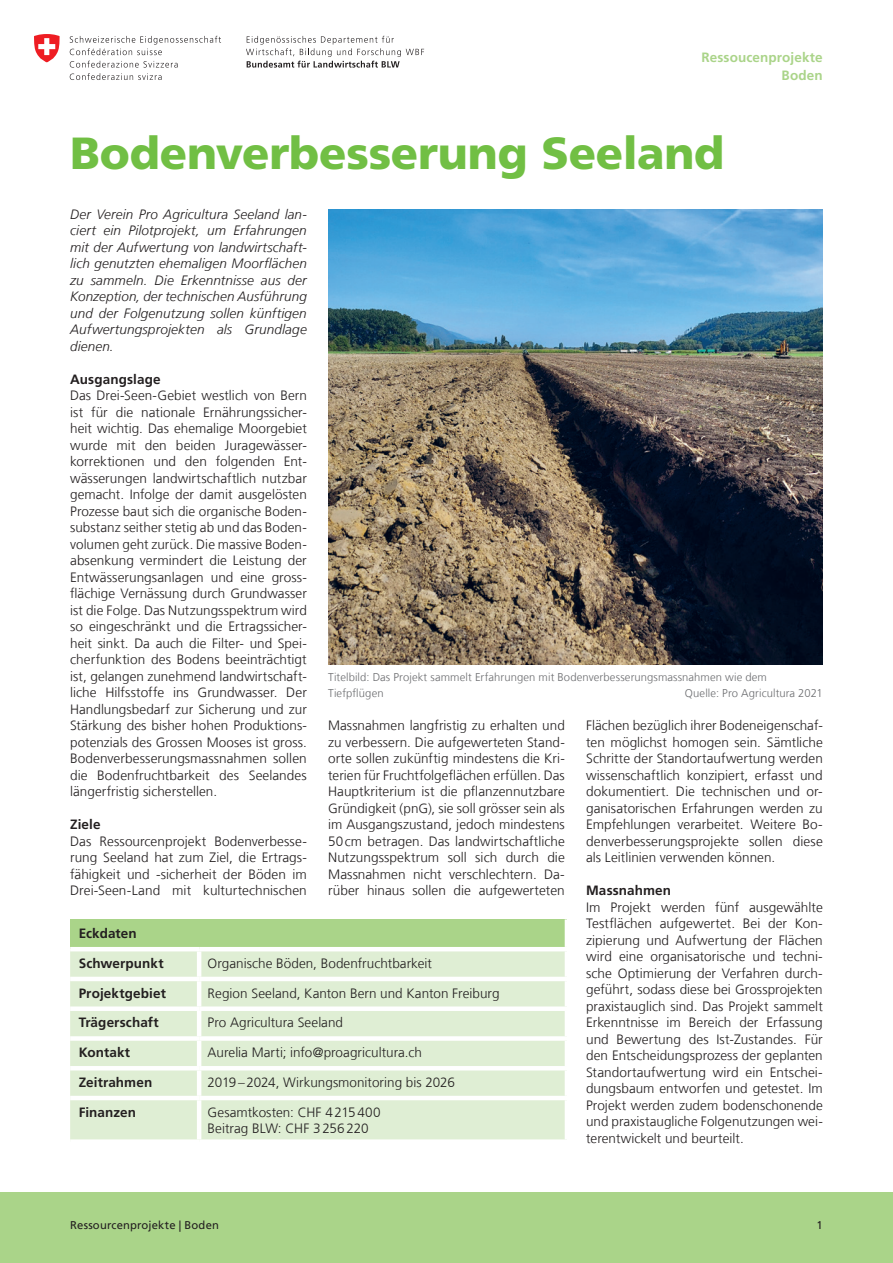
<style>
.page{position:relative;width:893px;height:1263px;background:#fff}
.page>*{position:absolute;margin:0;border:0;box-sizing:border-box;transform-origin:0 0}
.Titel{font:900 45px "Frutiger LT Com";letter-spacing:-.005em;color:#71bf44}
.Fliesstext{font:300 13.5px/16.5px "Frutiger LT Com";letter-spacing:.005em;color:#231f20;text-align:justify}
.Lead{font:italic 300 13.5px/16.5px "Frutiger LT Com";letter-spacing:.01em;color:#231f20;text-align:justify}
.Tabellentext{font:300 13.5px "Frutiger LT Com";color:#231f20}
.Tabellentext-Titel{font:700 13.5px "Frutiger LT Com";letter-spacing:.01em;color:#231f20}
.Untertitel{font:700 13.5px "Frutiger LT Com";letter-spacing:.01em;color:#231f20}
.t1{font:700 13.5px/18px "Frutiger LT Com";letter-spacing:.01em;color:#aad489;text-align:right}
.Bildlegende{font:300 11.25px/16.5px "Frutiger LT Com";letter-spacing:.01em;color:#6c6d70}
.t2{font:11.25px "Frutiger LT Com";letter-spacing:.015em;color:#231f20}
</style>
<div class="page">
<div style="left:0;top:1192px;width:893px;height:71px;background:#aad489"></div>
<div style="left:70px;top:919px;width:497px;height:30px;background:#aad489"></div>
<div style="left:70px;top:951px;width:495px;height:188px;background:#dfeed4"></div>
<div style="left:70px;top:1006px;width:129px;height:5px;background:#fff"></div>
<div style="left:70px;top:1036px;width:129px;height:5px;background:#fff"></div>
<div style="left:199px;top:1036px;width:370px;height:5px;background:#fff"></div>
<hr style="left:70px;top:1066px;width:129px;height:4px;background:#fff">
<hr style="left:199px;top:1066px;width:370px;height:4px;background:#fff">
<hr style="left:70px;top:1096px;width:129px;height:4px;background:#fff">
<hr style="left:199px;top:1096px;width:370px;height:4px;background:#fff">
<hr style="left:70px;top:977px;width:129px;height:4px;background:#fff">
<hr style="left:199px;top:977px;width:370px;height:4px;background:#fff">
<hr style="left:197px;top:951px;width:4px;height:26px;background:#fff">
<hr style="left:197px;top:981px;width:4px;height:25px;background:#fff">
<div style="left:199px;top:1006px;width:370px;height:5px;background:#fff"></div>
<hr style="left:197px;top:1011px;width:4px;height:25px;background:#fff">
<hr style="left:197px;top:1041px;width:4px;height:25px;background:#fff">
<hr style="left:197px;top:1070px;width:4px;height:26px;background:#fff">
<hr style="left:197px;top:1100px;width:4px;height:39px;background:#fff">
<hr style="left:565px;top:919px;width:4px;height:28px;background:#fff">
<hr style="left:70px;top:947px;width:129px;height:4px;background:#fff">
<hr style="left:199px;top:947px;width:370px;height:4px;background:#fff">
<svg style="left:70px;top:36px;width:151px;height:19px"></svg>
<svg style="left:70px;top:61px;width:108px;height:19px"></svg>
<svg style="left:34px;top:34px;width:26px;height:28px"></svg>
<svg style="left:246px;top:36px;width:178px;height:32px"></svg>
<img style="left:328px;top:210px;width:495px;height:454px">
<p class="t1" style="left:701px;top:48px;width:123px">Ressoucenprojekte<br>Boden</p>
<p class="Titel" style="left:70px;top:126px;width:656px">Bodenverbesserung Seeland</p>
<p class="Lead" style="left:70px;top:206px;width:238px">Der Verein Pro Agricultura Seeland lan&shy;ciert ein Pilotprojekt, um Erfahrungen mit der Aufwertung von landwirtschaft&shy;lich genutzten ehemaligen Moorflächen zu sammeln. Die Erkenntnisse aus der Konzeption, der technischen Ausführung und der Folgenutzung sollen künftigen Aufwertungsprojekten als Grundlage dienen.</p>
<p class="Untertitel" style="left:70px;top:371px;width:92px">Ausgangslage</p>
<p class="Fliesstext" style="left:70px;top:387px;width:238px">Das Drei-Seen-Gebiet westlich von Bern ist für die nationale Ernährungssicher&shy;heit wichtig. Das ehemalige Moorgebiet wurde mit den beiden Juragewässer&shy;korrektionen und den folgenden Ent&shy;wässerungen landwirtschaftlich nutzbar gemacht. Infolge der damit ausgelösten Prozesse baut sich die organische Boden&shy;substanz seither stetig ab und das Boden&shy;volumen geht zurück. Die massive Boden&shy;absenkung vermindert die Leistung der Entwässerungsanlagen und eine gross&shy;flächige Vernässung durch Grundwasser ist die Folge. Das Nutzungsspektrum wird so eingeschränkt und die Ertragssicher&shy;heit sinkt. Da auch die Filter- und Spei&shy;cherfunktion des Bodens beeinträchtigt ist, gelangen zunehmend landwirtschaft&shy;liche Hilfsstoffe ins Grundwasser. Der Handlungsbedarf zur Sicherung und zur Stärkung des bisher hohen Produktions&shy;potenzials des Grossen Mooses ist gross.<br>Bodenverbesserungsmassnahmen sollen die Bodenfruchtbarkeit des Seelandes längerfristig sicherstellen.</p>
<p class="Untertitel" style="left:70px;top:816px;width:32px">Ziele</p>
<p class="Fliesstext" style="left:70px;top:833px;width:238px">Das Ressourcenprojekt Bodenverbesse&shy;rung Seeland hat zum Ziel, die Ertrags&shy;fähigkeit und -sicherheit der Böden im Drei-Seen-Land mit kulturtechnischen</p>
<p class="Bildlegende" style="left:328px;top:669px;width:440px">Titelbild: Das Projekt sammelt Erfahrungen mit Bodenverbesserungsmassnahmen wie dem<br>Tiefpflügen</p>
<p class="Bildlegende" style="left:685px;top:685px;width:139px">Quelle: Pro Agricultura 2021</p>
<p class="Fliesstext" style="left:328px;top:717px;width:238px">Massnahmen langfristig zu erhalten und zu verbessern. Die aufgewerteten Stand&shy;orte sollen zukünftig mindestens die Kri&shy;terien für Fruchtfolgeflächen erfüllen. Das Hauptkriterium ist die pflanzennutzbare Gründigkeit (pnG), sie soll grösser sein als im Ausgangszustand, jedoch mindestens 50cm betragen. Das landwirtschaftliche Nutzungsspektrum soll sich durch die Massnahmen nicht verschlechtern. Da&shy;rüber hinaus sollen die aufgewerteten</p>
<p class="Fliesstext" style="left:586px;top:717px;width:238px">Flächen bezüglich ihrer Bodeneigenschaf&shy;ten möglichst homogen sein. Sämtliche Schritte der Standortaufwertung werden wissenschaftlich konzipiert, erfasst und dokumentiert. Die technischen und or&shy;ganisatorischen Erfahrungen werden zu Empfehlungen verarbeitet. Weitere Bo&shy;denverbesserungsprojekte sollen diese als Leitlinien verwenden können.</p>
<p class="Untertitel" style="left:586px;top:882px;width:87px">Massnahmen</p>
<p class="Fliesstext" style="left:586px;top:899px;width:238px">Im Projekt werden fünf ausgewählte Testflächen aufgewertet. Bei der Kon&shy;zipierung und Aufwertung der Flächen wird eine organisatorische und techni&shy;sche Optimierung der Verfahren durch&shy;geführt, sodass diese bei Grossprojekten praxistauglich sind. Das Projekt sammelt Erkenntnisse im Bereich der Erfassung und Bewertung des Ist-Zustandes. Für den Entscheidungsprozess der geplanten Standortaufwertung wird ein Entschei&shy;dungsbaum entworfen und getestet. Im Projekt werden zudem bodenschonende und praxistaugliche Folgenutzungen wei&shy;terentwickelt und beurteilt.</p>
<p class="Tabellentext-Titel" style="left:79px;top:925px;width:60px">Eckdaten</p>
<p class="Tabellentext-Titel" style="left:79px;top:955px;width:86px">Schwerpunkt</p>
<p class="Tabellentext" style="left:208px;top:955px;width:226px">Organische Böden, Bodenfruchtbarkeit</p>
<p class="Tabellentext-Titel" style="left:79px;top:985px;width:89px">Projektgebiet</p>
<p class="Tabellentext" style="left:208px;top:985px;width:293px">Region Seeland, Kanton Bern und Kanton Freiburg</p>
<p class="Tabellentext-Titel" style="left:79px;top:1015px;width:82px">Trägerschaft</p>
<p class="Tabellentext" style="left:208px;top:1015px;width:137px">Pro Agricultura Seeland</p>
<p class="Tabellentext-Titel" style="left:79px;top:1044px;width:53px">Kontakt</p>
<p class="Tabellentext" style="left:208px;top:1044px;width:216px">Aurelia Marti; info@proagricultura.ch</p>
<p class="Tabellentext-Titel" style="left:79px;top:1074px;width:75px">Zeitrahmen</p>
<p class="Tabellentext" style="left:208px;top:1074px;width:249px">2019–2024, Wirkungsmonitoring bis 2026</p>
<p class="Tabellentext-Titel" style="left:79px;top:1104px;width:59px">Finanzen</p>
<p class="Tabellentext" style="left:208px;top:1104px;width:174px">Gesamtkosten: CHF 4215400</p>
<p class="Tabellentext" style="left:208px;top:1121px;width:163px">Beitrag BLW: CHF 3256220</p>
<p class="t2" style="left:70px;top:1218px;width:150px">Ressourcenprojekte | Boden</p>
<p class="t2" style="left:817px;top:1218px;width:8px">1</p>
</div>
